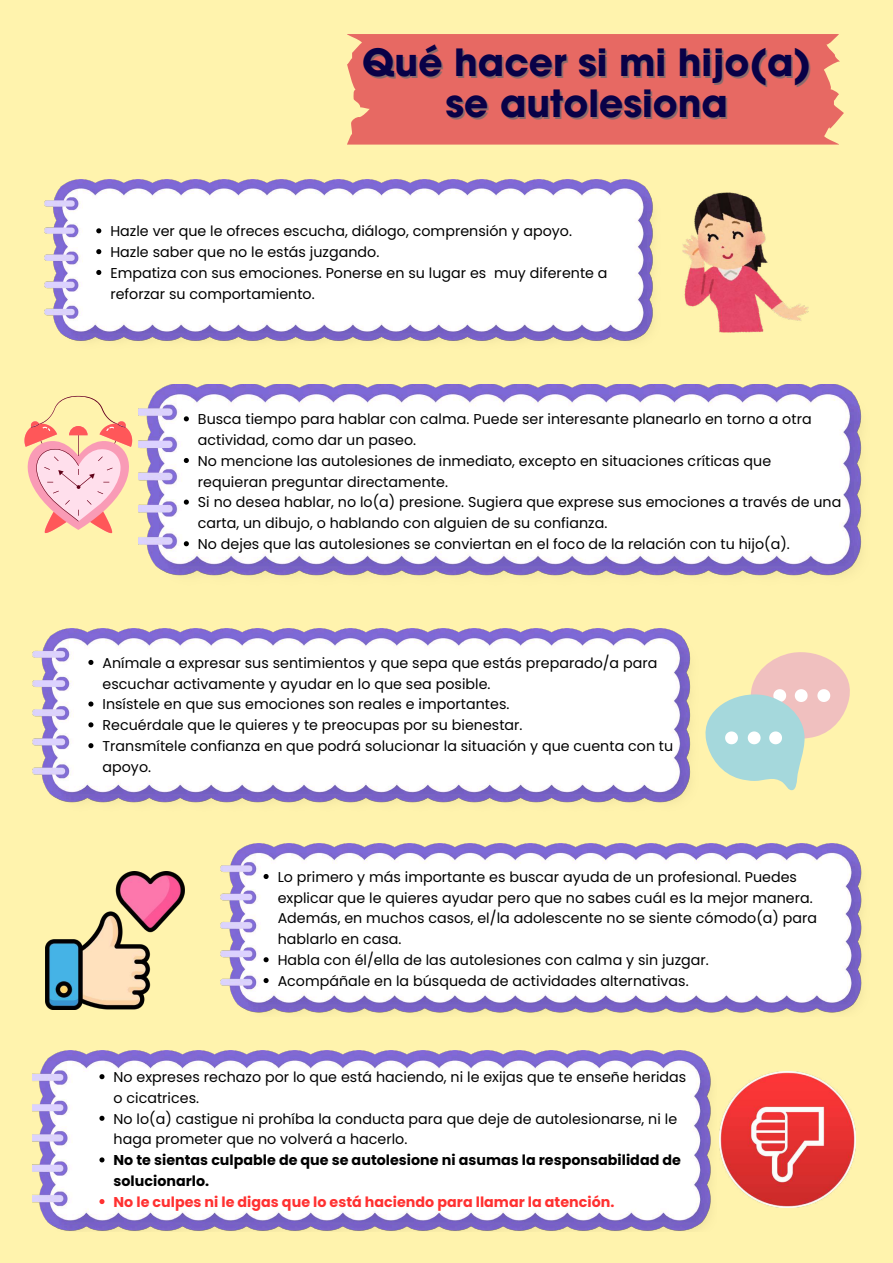
<style>
.page{position:relative;width:893px;height:1263px;background:#fff3ad}
.page>*{position:absolute;margin:0;border:0;box-sizing:border-box;transform-origin:0 0}
.t1{font:700 37.5px/40.5px "ITC Avant Garde Pro";color:#090147;text-align:center}
.t2{font:14.25px/20.9px "Poppins";color:#000}
.t3{font:700 14.25px/20.9px "Poppins";color:#000}
.t4{font:700 14.25px "Poppins";color:#ff3131}
</style>
<div class="page">
<div style="left:347px;top:34px;width:497px;height:111px;background:#e76963"></div>
<img style="left:682px;top:193px;width:126px;height:139px">
<svg style="left:705px;top:652px;width:145px;height:139px"></svg>
<img style="left:46px;top:871px;width:139px;height:139px">
<img style="left:44px;top:180px;width:609px;height:161px">
<img style="left:138px;top:384px;width:724px;height:192px">
<svg style="left:24px;top:395px;width:115px;height:140px"></svg>
<img style="left:32px;top:628px;width:659px;height:175px">
<img style="left:221px;top:843px;width:641px;height:170px">
<img style="left:32px;top:1051px;width:679px;height:180px">
<img style="left:719px;top:1072px;width:136px;height:136px">
<svg style="left:96px;top:228px;width:5px;height:5px"></svg>
<svg style="left:96px;top:249px;width:5px;height:5px"></svg>
<svg style="left:96px;top:270px;width:5px;height:5px"></svg>
<svg style="left:184px;top:416px;width:5px;height:5px"></svg>
<svg style="left:184px;top:458px;width:5px;height:5px"></svg>
<svg style="left:184px;top:500px;width:5px;height:5px"></svg>
<svg style="left:184px;top:541px;width:5px;height:5px"></svg>
<svg style="left:88px;top:660px;width:5px;height:5px"></svg>
<svg style="left:88px;top:701px;width:5px;height:5px"></svg>
<svg style="left:88px;top:722px;width:5px;height:5px"></svg>
<svg style="left:88px;top:743px;width:5px;height:5px"></svg>
<svg style="left:263px;top:874px;width:6px;height:5px"></svg>
<svg style="left:263px;top:957px;width:6px;height:5px"></svg>
<svg style="left:263px;top:978px;width:6px;height:5px"></svg>
<svg style="left:99px;top:1074px;width:5px;height:5px"></svg>
<svg style="left:99px;top:1116px;width:5px;height:5px"></svg>
<svg style="left:99px;top:1157px;width:5px;height:5px"></svg>
<svg style="left:99px;top:1199px;width:5px;height:5px"></svg>
<h1 class="t1" style="left:362px;top:47px;width:450px">Qué hacer si mi hijo(a) se autolesiona</h1>
<p class="t2" style="left:110px;top:221px;width:499px">Hazle ver que le ofreces escucha, diálogo, comprensión y apoyo.<br>Hazle saber que no le estás juzgando.<br>Empatiza con sus emociones. Ponerse en su lugar es muy diferente a reforzar su comportamiento.</p>
<p class="t2" style="left:198px;top:409px;width:645px">Busca tiempo para hablar con calma. Puede ser interesante planearlo en torno a otra actividad, como dar un paseo.<br>No mencione las autolesiones de inmediato, excepto en situaciones críticas que requieran preguntar directamente.<br>Si no desea hablar, no lo(a) presione. Sugiera que exprese sus emociones a través de una carta, un dibujo, o hablando con alguien de su confianza.<br>No dejes que las autolesiones se conviertan en el foco de la relación con tu hijo(a).</p>
<p class="t2" style="left:102px;top:652px;width:572px">Anímale a expresar sus sentimientos y que sepa que estás preparado/a para escuchar activamente y ayudar en lo que sea posible.<br>Insístele en que sus emociones son reales e importantes.<br>Recuérdale que le quieres y te preocupas por su bienestar.<br>Transmítele confianza en que podrá solucionar la situación y que cuenta con tu apoyo.</p>
<p class="t2" style="left:278px;top:866px;width:541px">Lo primero y más importante es buscar ayuda de un profesional. Puedes explicar que le quieres ayudar pero que no sabes cuál es la mejor manera.<br>Además, en muchos casos, el/la adolescente no se siente cómodo(a) para hablarlo en casa.<br>Habla con él/ella de las autolesiones con calma y sin juzgar.<br>Acompáñale en la búsqueda de actividades alternativas.</p>
<p class="t2" style="left:114px;top:1066px;width:574px">No expreses rechazo por lo que está haciendo, ni le exijas que te enseñe heridas o cicatrices.<br>No lo(a) castigue ni prohíba la conducta para que deje de autolesionarse, ni le haga prometer que no volverá a hacerlo.</p>
<p class="t3" style="left:114px;top:1150px;width:569px">No te sientas culpable de que se autolesione ni asumas la responsabilidad de solucionarlo.</p>
<p class="t4" style="left:114px;top:1192px;width:502px">No le culpes ni le digas que lo está haciendo para llamar la atención.</p>
</div>
